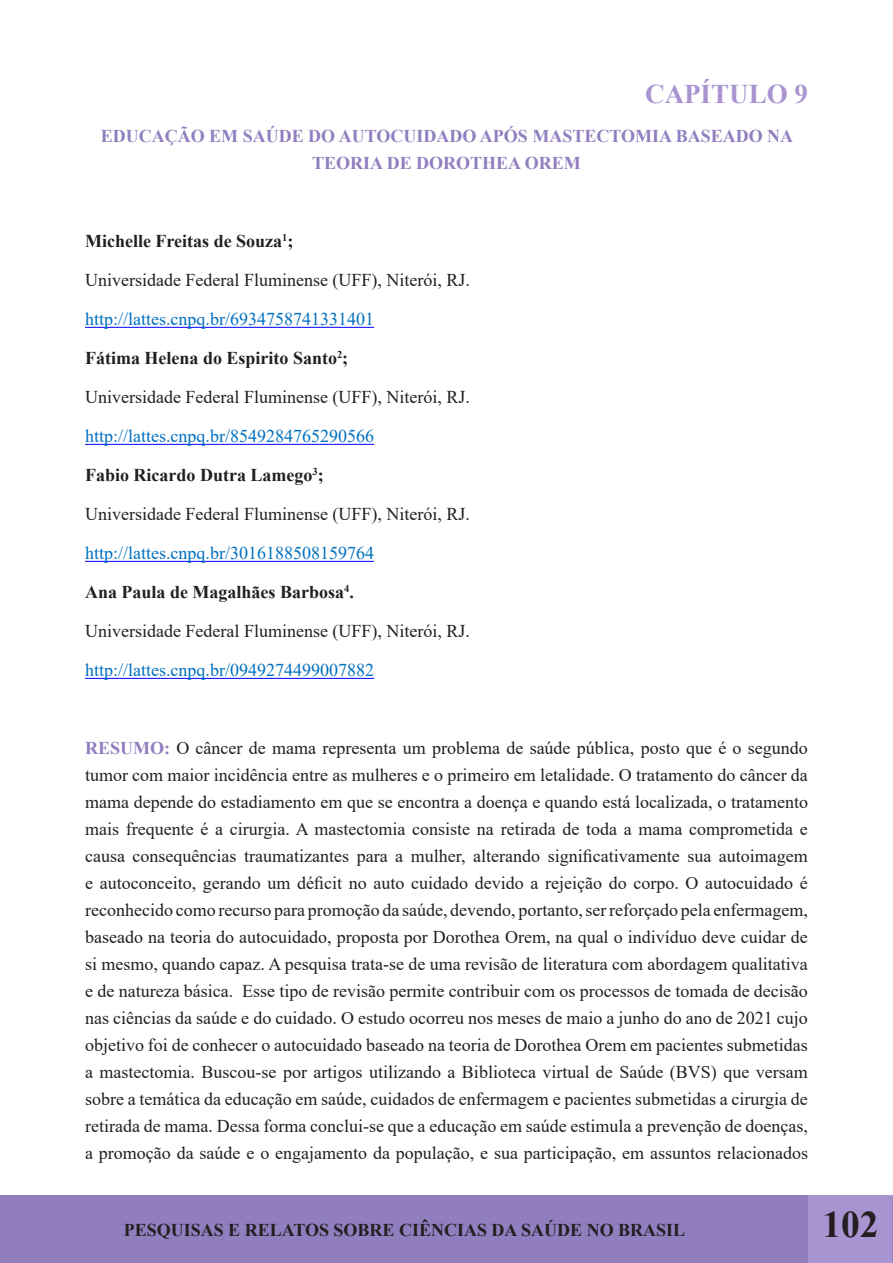
<style>
.page{position:relative;width:893px;height:1263px;background:#fff}
.page>*{position:absolute;margin:0;border:0;box-sizing:border-box;transform-origin:0 0}
.t1{font:700 37.5px "Times New Roman";color:#231f20}
.t2{font:700 27px "Times New Roman";color:#a894d1}
.t3{font:18px/27px "Times New Roman";color:#231f20;text-align:justify}
.t4{font:18px "Times New Roman";color:#0070c0}
.t5{font:700 18px "Times New Roman";color:#231f20}
.t6{font:700 18px/27px "Times New Roman";color:#907ebe;text-align:center}
.s1{font-weight:700;color:#907ebe}
</style>
<div class="page">
<div style="left:0;top:1195px;width:808px;height:68px;background:#907ebe"></div>
<div style="left:809px;top:1196px;width:83px;height:66px;background:#a894d1"></div>
<div style="left:808px;top:1195px;width:85px;height:68px;border:2px solid #a894d1"></div>
<div style="left:29px;top:1195px;width:750px;height:68px;background:#907ebe"></div>
<svg style="left:892px;top:1196px;width:1px;height:67px"></svg>
<hr style="left:85px;top:327px;width:289px;height:1px;background:#00f">
<hr style="left:85px;top:444px;width:289px;height:1px;background:#00f">
<hr style="left:85px;top:561px;width:289px;height:1px;background:#00f">
<hr style="left:85px;top:678px;width:289px;height:1px;background:#00f">
<p class="t2" style="left:645px;top:75px;width:164px">CAPÍTULO 9</p>
<p class="t6" style="left:101px;top:122px;width:694px">EDUCAÇÃO EM SAÚDE DO AUTOCUIDADO APÓS MASTECTOMIA BASEADO NA<br>TEORIA DE DOROTHEA OREM</p>
<p class="t5" style="left:85px;top:228px;width:210px">Michelle Freitas de Souza<sup>1</sup>;</p>
<p class="t3" style="left:85px;top:266px;width:386px">Universidade Federal Fluminense (UFF), Niterói, RJ.</p>
<p class="t4" style="left:85px;top:307px;width:291px">http://lattes.cnpq.br/6934758741331401</p>
<p class="t5" style="left:85px;top:345px;width:265px">Fátima Helena do Espirito Santo<sup>2</sup>;</p>
<p class="t3" style="left:85px;top:383px;width:386px">Universidade Federal Fluminense (UFF), Niterói, RJ.</p>
<p class="t4" style="left:85px;top:424px;width:291px">http://lattes.cnpq.br/8549284765290566</p>
<p class="t5" style="left:85px;top:462px;width:240px">Fabio Ricardo Dutra Lamego<sup>3</sup>;</p>
<p class="t3" style="left:85px;top:500px;width:386px">Universidade Federal Fluminense (UFF), Niterói, RJ.</p>
<p class="t4" style="left:85px;top:541px;width:291px">http://lattes.cnpq.br/3016188508159764</p>
<p class="t5" style="left:85px;top:579px;width:270px">Ana Paula de Magalhães Barbosa<sup>4</sup>.</p>
<p class="t3" style="left:85px;top:617px;width:386px">Universidade Federal Fluminense (UFF), Niterói, RJ.</p>
<p class="t4" style="left:85px;top:658px;width:291px">http://lattes.cnpq.br/0949274499007882</p>
<p class="t3" style="left:85px;top:734px;width:724px"><span class="s1">RESUMO:</span> O câncer de mama representa um problema de saúde pública, posto que é o segundo tumor com maior incidência entre as mulheres e o primeiro em letalidade. O tratamento do câncer da mama depende do estadiamento em que se encontra a doença e quando está localizada, o tratamento mais frequente é a cirurgia. A mastectomia consiste na retirada de toda a mama comprometida e causa consequências traumatizantes para a mulher, alterando significativamente sua autoimagem e autoconceito, gerando um déficit no auto cuidado devido a rejeição do corpo. O autocuidado é reconhecido como recurso para promoção da saúde, devendo, portanto, ser reforçado pela enfermagem, baseado na teoria do autocuidado, proposta por Dorothea Orem, na qual o indivíduo deve cuidar de si mesmo, quando capaz. A pesquisa trata-se de uma revisão de literatura com abordagem qualitativa e de natureza básica. Esse tipo de revisão permite contribuir com os processos de tomada de decisão nas ciências da saúde e do cuidado. O estudo ocorreu nos meses de maio a junho do ano de 2021 cujo objetivo foi de conhecer o autocuidado baseado na teoria de Dorothea Orem em pacientes submetidas a mastectomia. Buscou-se por artigos utilizando a Biblioteca virtual de Saúde (BVS) que versam sobre a temática da educação em saúde, cuidados de enfermagem e pacientes submetidas a cirurgia de retirada de mama. Dessa forma conclui-se que a educação em saúde estimula a prevenção de doenças, a promoção da saúde e o engajamento da população, e sua participação, em assuntos relacionados</p>
<p class="t5" style="left:124px;top:1217px;width:563px">PESQUISAS E RELATOS SOBRE CIÊNCIAS DA SAÚDE NO BRASIL</p>
<h1 class="t1" style="left:822px;top:1197px;width:58px">102</h1>
</div>
